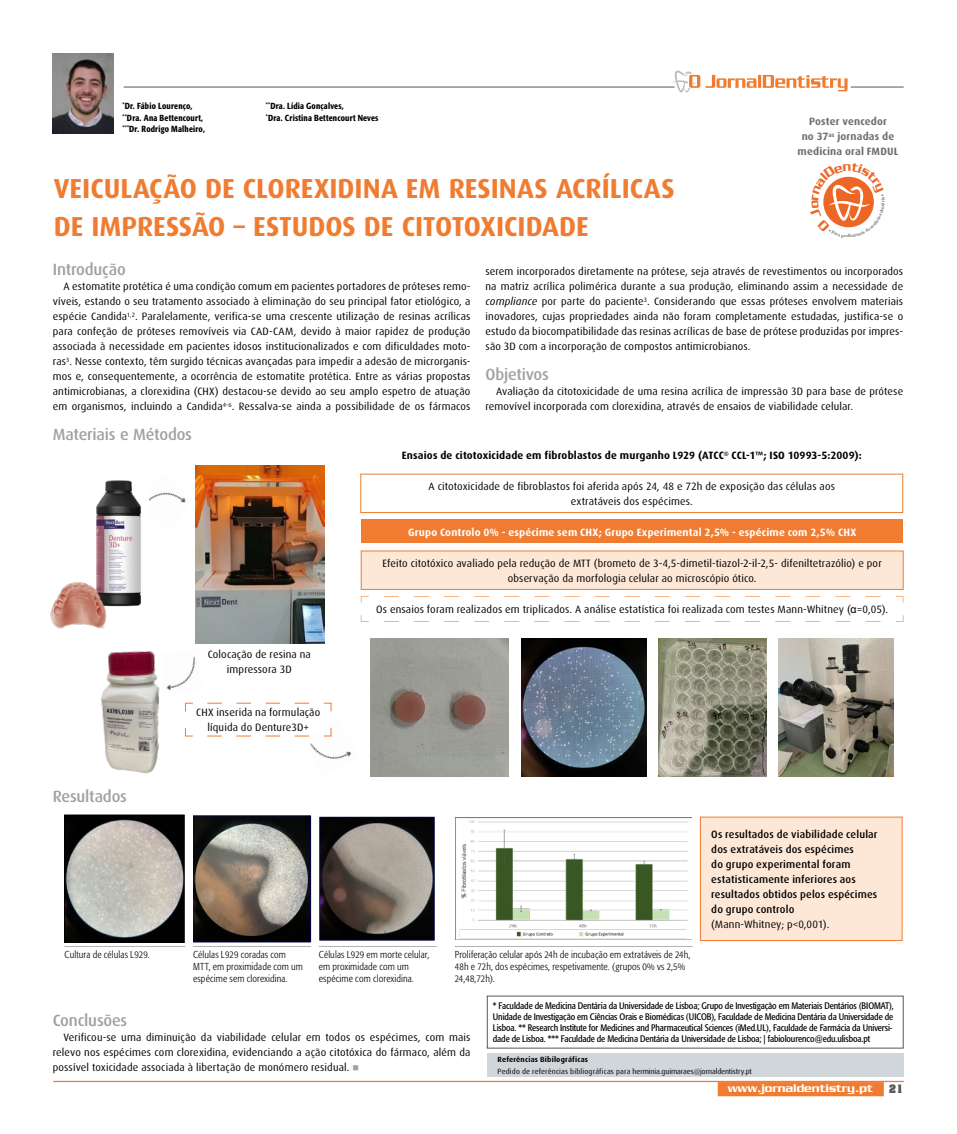
<style>
.page{position:relative;width:957px;height:1134px;background:#fff}
.page>*{position:absolute;margin:0;border:0;box-sizing:border-box;transform-origin:0 0}
.t1{font:700 27.5px/37.5px "Dax";color:#ef7c31}
.t2{font:500 16.25px "Dax";letter-spacing:-.015em;color:#a1a1a1}
.t3{font:500 12px "Serpentine";color:#fff}
.t4{font:700 11.25px "Aachen BT";color:#575756}
.t5{font:10.62px/15px "Dax";letter-spacing:.015em;color:#000;text-align:center}
.t6{font:500 10.62px/15px "Dax";letter-spacing:.015em;color:#000}
.t7{font:700 10.62px "Dax";letter-spacing:.015em;color:#000}
.t8{font:700 10.62px "Dax";letter-spacing:.015em;color:#fff}
.t9{font:700 10.62px/15px "Dax";letter-spacing:.015em;color:#706f6f;text-align:center}
.t10{font:300 condensed 10px/12px "Formata";letter-spacing:.015em;color:#000}
.t11{font:condensed 9.38px/11.2px "Formata";letter-spacing:-.01em;color:#000}
.t12{font:500 condensed 8.75px/11.2px "Formata";letter-spacing:.02em;color:#000}
.t13{font:7.5px "Dax";letter-spacing:.01em;color:#000}
.t14{font:700 7.5px "Dax";letter-spacing:.025em;color:#000}
.s1{font-style:italic}
.s2{font-family:"Arial"}
.s3{color:#a1a1a1}
</style>
<div class="page">
<svg style="left:718px;top:1082px;width:166px;height:14px;background:#ef7c32"></svg>
<hr style="left:53px;top:1081px;width:851px;height:1px;background:#ef7c31">
<hr style="left:124px;top:87px;width:550px;height:1px;background:#575756">
<hr style="left:851px;top:87px;width:52px;height:1px;background:#575756">
<svg style="left:672px;top:70px;width:175px;height:23px"></svg>
<div style="left:487px;top:1053px;width:416px;height:23px;background:#d0d6da"></div>
<img style="left:53px;top:53px;width:61px;height:81px">
<div style="left:360px;top:474px;width:543px;height:39px;border:1px solid #ef7c31"></div>
<div style="left:361px;top:520px;width:542px;height:23px;background:#ef7c31"></div>
<div style="left:361px;top:551px;width:542px;height:38px;background:#fde7d6"></div>
<div style="left:361px;top:551px;width:542px;height:39px;border:1px solid #ef7c31"></div>
<div style="left:700px;top:817px;width:202px;height:123px;background:#fde7d6"></div>
<div style="left:700px;top:817px;width:202px;height:124px;border:1px solid #ef7c31"></div>
<svg style="left:360px;top:596px;width:544px;height:26px"></svg>
<img style="left:370px;top:638px;width:139px;height:139px">
<img style="left:522px;top:638px;width:124px;height:139px">
<img style="left:658px;top:639px;width:108px;height:138px">
<img style="left:778px;top:639px;width:115px;height:138px">
<svg style="left:65px;top:815px;width:120px;height:127px;background:#8d8b86"></svg>
<img style="left:195px;top:817px;width:114px;height:123px">
<div style="left:193px;top:815px;width:118px;height:127px;border:1px solid #06024e"></div>
<div style="left:453px;top:817px;width:239px;height:125px;background:linear-gradient(to right,#b9bfb8,#bdc2bc)"></div>
<img style="left:455px;top:818px;width:236px;height:121px">
<img style="left:321px;top:819px;width:111px;height:119px">
<div style="left:319px;top:817px;width:115px;height:123px;border:1px solid #06024e"></div>
<img style="left:149px;top:492px;width:37px;height:11px">
<img style="left:166px;top:656px;width:30px;height:35px">
<img style="left:310px;top:743px;width:41px;height:16px">
<img style="left:50px;top:480px;width:91px;height:149px">
<svg style="left:185px;top:702px;width:147px;height:35px"></svg>
<img style="left:195px;top:465px;width:129px;height:178px">
<img style="left:318px;top:470px;width:6px;height:173px">
<img style="left:101px;top:651px;width:59px;height:123px">
<hr style="left:455px;top:946px;width:237px;height:1px;background:#b3b2b2">
<hr style="left:64px;top:946px;width:121px;height:1px;background:#b3b2b2">
<hr style="left:193px;top:946px;width:118px;height:1px;background:#b3b2b2">
<hr style="left:319px;top:946px;width:118px;height:1px;background:#b3b2b2">
<svg style="left:823px;top:176px;width:51px;height:52px"></svg>
<p class="t12" style="left:122px;top:101px;width:84px"><sup>*</sup>Dr. Fábio Lourenço, <sup>**</sup>Dra. Ana Bettencourt, <sup>***</sup>Dr. Rodrigo Malheiro,</p>
<p class="t12" style="left:266px;top:101px;width:114px"><sup>**</sup>Dra. Lídia Gonçalves,<br><sup>*</sup>Dra. Cristina Bettencourt Neves</p>
<h1 class="t1" style="left:54px;top:170px;width:622px">VEICULAÇÃO DE CLOREXIDINA EM RESINAS ACRÍLICAS<br>DE IMPRESSÃO – ESTUDOS DE CITOTOXICIDADE</h1>
<p class="t9" style="left:797px;top:114px;width:102px">Poster vencedor<br>no 37<sup>as</sup> jornadas de medicina oral FMDUL</p>
<h2 class="t2" style="left:53px;top:261px;width:74px">Introdução</h2>
<p class="t5" style="left:53px;top:279px;width:419px;text-align:justify;text-indent:11px">A estomatite protética é uma condição comum em pacientes portadores de próteses remo&shy;víveis, estando o seu tratamento associado à eliminação do seu principal fator etiológico, a espécie Candida<sup>1,2</sup>. Paralelamente, verifica-se uma crescente utilização de resinas acrílicas para confeção de próteses removíveis via CAD-CAM, devido à maior rapidez de produção associada à necessidade em pacientes idosos institucionalizados e com dificuldades moto&shy;ras<sup>3</sup>. Nesse contexto, têm surgido técnicas avançadas para impedir a adesão de microrganis&shy;mos e, consequentemente, a ocorrência de estomatite protética. Entre as várias propostas antimicrobianas, a clorexidina (CHX) destacou-se devido ao seu amplo espetro de atuação em organismos, incluindo a Candida<sup>4-6</sup>. Ressalva-se ainda a possibilidade de os fármacos</p>
<p class="t5" style="left:485px;top:264px;width:419px;text-align:justify">serem incorporados diretamente na prótese, seja através de revestimentos ou incorporados na matriz acrílica polimérica durante a sua produção, eliminando assim a necessidade de <span class="s1">compliance</span> por parte do paciente<sup>3</sup>. Considerando que essas próteses envolvem materiais inovadores, cujas propriedades ainda não foram completamente estudadas, justifica-se o estudo da biocompatibilidade das resinas acrílicas de base de prótese produzidas por impres&shy;são 3D com a incorporação de compostos antimicrobianos.</p>
<h2 class="t2" style="left:485px;top:366px;width:65px">Objetivos</h2>
<p class="t5" style="left:485px;top:384px;width:419px;text-align:left;text-indent:11px">Avaliação da citotoxicidade de uma resina acrílica de impressão 3D para base de prótese removível incorporada com clorexidina, através de ensaios de viabilidade celular.</p>
<p class="t7" style="left:402px;top:450px;width:461px">Ensaios de citotoxicidade em fibroblastos de murganho L929 (ATCC<sup>®</sup> CCL-1™; ISO 10993-5:2009):</p>
<p class="t5" style="left:428px;top:479px;width:408px">A citotoxicidade de fibroblastos foi aferida após 24, 48 e 72h de exposição das células aos extratáveis dos espécimes.</p>
<p class="t8" style="left:408px;top:526px;width:449px">Grupo Controlo 0% - espécime sem CHX; Grupo Experimental 2,5% - espécime com 2,5% CHX</p>
<p class="t5" style="left:383px;top:556px;width:500px">Efeito citotóxico avaliado pela redução de MTT (brometo de 3-4,5-dimetil-tiazol-2-il-2,5- difeniltetrazólio) e por observação da morfologia celular ao microscópio ótico.</p>
<h2 class="t2" style="left:53px;top:426px;width:141px">Materiais e Métodos</h2>
<h2 class="t2" style="left:53px;top:787px;width:76px">Resultados</h2>
<p class="t5" style="left:208px;top:647px;width:104px">Colocação de resina na impressora 3D</p>
<p class="t5" style="left:196px;top:705px;width:126px">CHX inserida na formulação líquida do Denture3D+</p>
<p class="t5" style="left:376px;top:602px;width:513px">Os ensaios foram realizados em triplicados. A análise estatística foi realizada com testes Mann-Whitney (<span class="s2">α</span>=0,05).</p>
<p class="t6" style="left:711px;top:827px;width:168px">Os resultados de viabilidade celular dos extratáveis dos espécimes<br>do grupo experimental foram estatisticamente inferiores aos resultados obtidos pelos espécimes do grupo controlo</p>
<p class="t5" style="left:711px;top:917px;width:119px">(Mann-Whitney; p&lt;0,001).</p>
<p class="t10" style="left:64px;top:948px;width:87px">Cultura de células L929.</p>
<p class="t10" style="left:193px;top:948px;width:111px">Células L929 coradas com<br>MTT, em proximidade com um espécime sem clorexidina.</p>
<p class="t10" style="left:319px;top:948px;width:112px">Células L929 em morte celular, em proximidade com um espécime com clorexidina.</p>
<p class="t10" style="left:455px;top:948px;width:237px">Proliferação celular após 24h de incubação em extratáveis de 24h,<br>48h e 72h, dos espécimes, respetivamente. (grupos 0% vs 2,5%<br>24,48,72h).</p>
<h2 class="t2" style="left:53px;top:1011px;width:76px">Conclusões</h2>
<p class="t5" style="left:53px;top:1029px;width:419px;text-align:justify;text-indent:11px">Verificou-se uma diminuição da viabilidade celular em todos os espécimes, com mais relevo nos espécimes com clorexidina, evidenciando a ação citotóxica do fármaco, além da possível toxicidade associada à libertação de monómero residual. <span class="s3">■</span></p>
<p class="t11" style="left:493px;top:1000px;width:402px">* Faculdade de Medicina Dentária da Universidade de Lisboa; Grupo de Investigação em Materiais Dentários (BIOMAT), Unidade de Investigação em Ciências Orais e Biomédicas (UICOB), Faculdade de Medicina Dentária da Universidade de Lisboa. ** Research Institute for Medicines and Pharmaceutical Sciences (iMed.UL), Faculdade de Farmácia da Universi&shy;dade de Lisboa. *** Faculdade de Medicina Dentária da Universidade de Lisboa; | fabiolourenco@edu.ulisboa.pt</p>
<p class="t14" style="left:497px;top:1055px;width:92px">Referências Bibilográficas</p>
<p class="t13" style="left:497px;top:1067px;width:256px">Pedido de referências bibliográficas para herminia.guimaraes@jornaldentistry.pt</p>
<p class="t3" style="left:727px;top:1082px;width:147px">www.jornaldentistry.pt</p>
<p class="t4" style="left:889px;top:1082px;width:17px">21</p>
</div>
